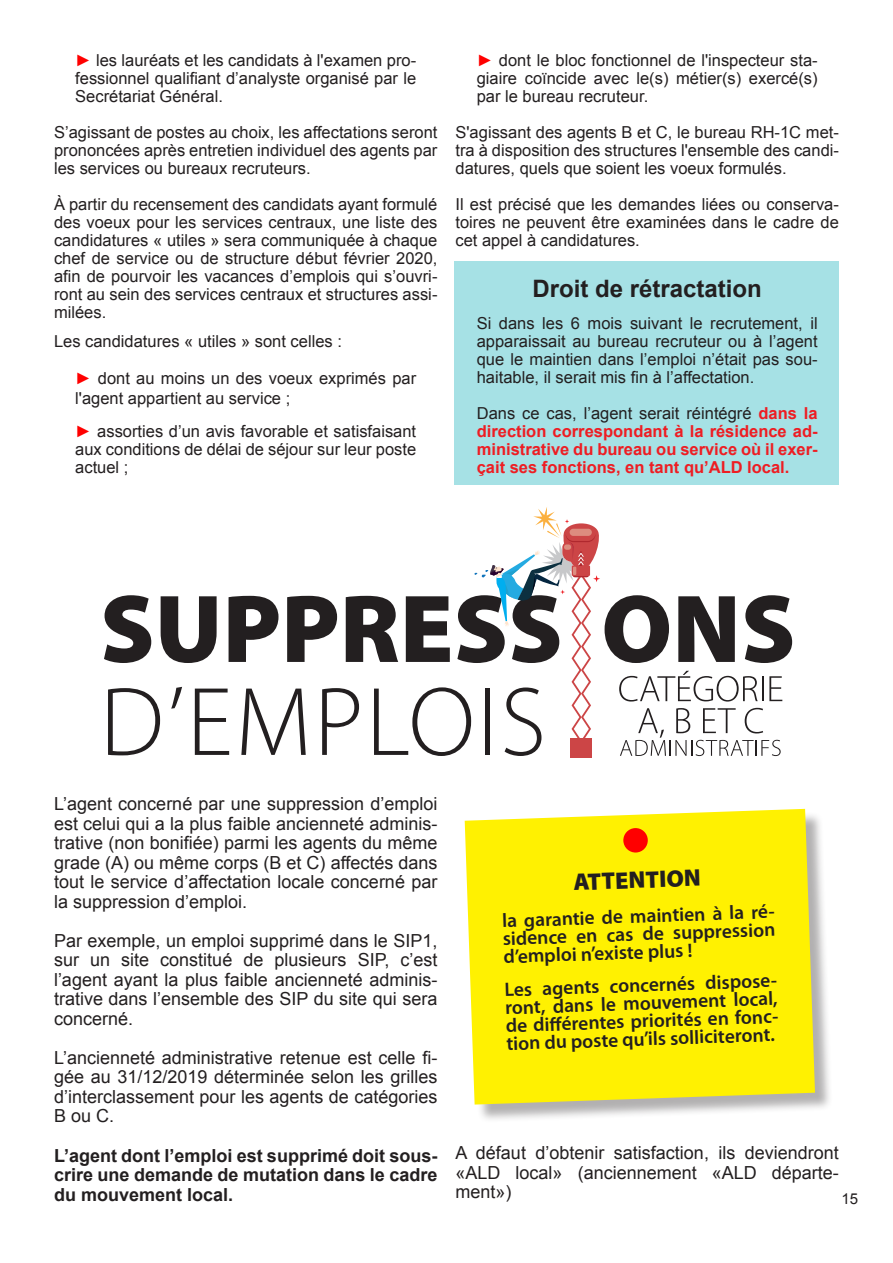
<style>
.page{position:relative;width:893px;height:1263px;background:#fff}
.page>*{position:absolute;margin:0;border:0;box-sizing:border-box;transform-origin:0 0}
.t1{font:700 24px "Arial";color:#231f20}
.t2{font:900 24px "Myriad Pro";color:#231f20}
.t3{font:600 19.5px/18px "Myriad Pro";color:#231f20;text-align:justify}
.t4{font:18px/19.5px "Arial";color:#231f20;text-align:justify}
.t5{font:700 18px/19.5px "Arial";color:#231f20;text-align:justify}
.t6{font:16.5px/18px "Arial";color:#231f20;text-align:justify}
.t7{font:700 16.5px/18px "Arial";color:#ee1d23;text-align:justify}
.t8{font:15px "Arial";color:#231f20}
.s1{font-weight:700;color:#f00}
.s2{font-weight:400;color:#231f20}
</style>
<div class="page">
<div style="left:455px;top:261px;width:384px;height:224px;background:#a6e1e5"></div>
<div style="left:571px;top:738px;width:21px;height:20px;background:#cc4546"></div>
<svg style="left:104px;top:507px;width:688px;height:249px"></svg>
<div style="left:467px;top:812px;width:367px;height:311px;background:#231f20;opacity:.35"></div>
<div style="left:465px;top:809px;width:350px;height:295px;background:#fff101"></div>
<div style="left:623px;top:828px;width:25px;height:25px;background:#f00;border-radius:50%"></div>
<p class="t6" style="left:75px;top:51px;width:342px"><span class="s1">►</span> les lauréats et les candidats à l'examen pro&shy;fessionnel qualifiant d’analyste organisé par le Secrétariat Général.</p>
<p class="t6" style="left:54px;top:123px;width:385px">S’agissant de postes au choix, les affectations seront prononcées après entretien individuel des agents par les services ou bureaux recruteurs.</p>
<p class="t6" style="left:54px;top:195px;width:385px">À partir du recensement des candidats ayant formulé des voeux pour les services centraux, une liste des candidatures « utiles » sera communiquée à chaque chef de service ou de structure début février 2020, afin de pourvoir les vacances d’emplois qui s’ouvri&shy;ront au sein des services centraux et structures assi&shy;milées.</p>
<p class="t6" style="left:54px;top:332px;width:289px">Les candidatures « utiles » sont celles :</p>
<p class="t6" style="left:75px;top:369px;width:342px;line-height:19.8px"><span class="s1">►</span> dont au moins un des voeux exprimés par l'agent appartient au service ;</p>
<p class="t6" style="left:75px;top:423px;width:342px"><span class="s1">►</span> assorties d’un avis favorable et satisfaisant aux conditions de délai de séjour sur leur poste actuel ;</p>
<p class="t6" style="left:477px;top:51px;width:342px"><span class="s1">►</span> dont le bloc fonctionnel de l'inspecteur sta&shy;giaire coïncide avec le(s) métier(s) exercé(s) par le bureau recruteur.</p>
<p class="t6" style="left:455px;top:123px;width:385px">S'agissant des agents B et C, le bureau RH-1C met&shy;tra à disposition des structures l'ensemble des candi&shy;datures, quels que soient les voeux formulés.</p>
<p class="t6" style="left:455px;top:195px;width:385px">Il est précisé que les demandes liées ou conserva&shy;toires ne peuvent être examinées dans le cadre de cet appel à candidatures.</p>
<p class="t1" style="left:532px;top:273px;width:231px">Droit de rétractation</p>
<p class="t6" style="left:477px;top:314px;width:342px">Si dans les 6 mois suivant le recrutement, il apparaissait au bureau recruteur ou à l’agent que le maintien dans l’emploi n’était pas sou&shy;haitable, il serait mis fin à l’affectation.</p>
<p class="t7" style="left:477px;top:404px;width:342px"><span class="s2">Dans ce cas, l’agent serait réintégré</span> dans la direction correspondant à la résidence ad&shy;ministrative du bureau ou service où il exer&shy;çait ses fonctions, en tant qu’ALD local.</p>
<p class="t4" style="left:54px;top:794px;width:385px">L’agent concerné par une suppression d’emploi est celui qui a la plus faible ancienneté adminis&shy;trative (non bonifiée) parmi les agents du même grade (A) ou même corps (B et C) affectés dans tout le service d’affectation locale concerné par la suppression d’emploi.</p>
<p class="t4" style="left:54px;top:931px;width:385px">Par exemple, un emploi supprimé dans le SIP1, sur un site constitué de plusieurs SIP, c’est l’agent ayant la plus faible ancienneté adminis&shy;trative dans l’ensemble des SIP du site qui sera concerné.</p>
<p class="t4" style="left:54px;top:1048px;width:385px">L’ancienneté administrative retenue est celle fi&shy;gée au 31/12/2019 déterminée selon les grilles d’interclassement pour les agents de catégories B ou C.</p>
<p class="t5" style="left:54px;top:1146px;width:385px">L’agent dont l’emploi est supprimé doit sous&shy;crire une demande de mutation dans le cadre du mouvement local.</p>
<p class="t4" style="left:455px;top:1143px;width:385px">A défaut d’obtenir satisfaction, ils deviendront «ALD local» (anciennement «ALD départe&shy;ment»)</p>
<p class="t2" style="left:573px;top:866px;width:129px;rotate:-2deg">ATTENTION</p>
<p class="t3" style="left:502px;top:911px;width:274px;rotate:-2deg">la garantie de maintien à la ré&shy;sidence en cas de suppression d’emploi n’existe plus !</p>
<p class="t3" style="left:504px;top:980px;width:274px;rotate:-2deg">Les agents concernés dispose&shy;ront, dans le mouvement local, de diff érentes priorités en fonc&shy;tion du poste qu’ils solliciteront.</p>
<p class="t8" style="left:841px;top:1189px;width:18px">15</p>
</div>
